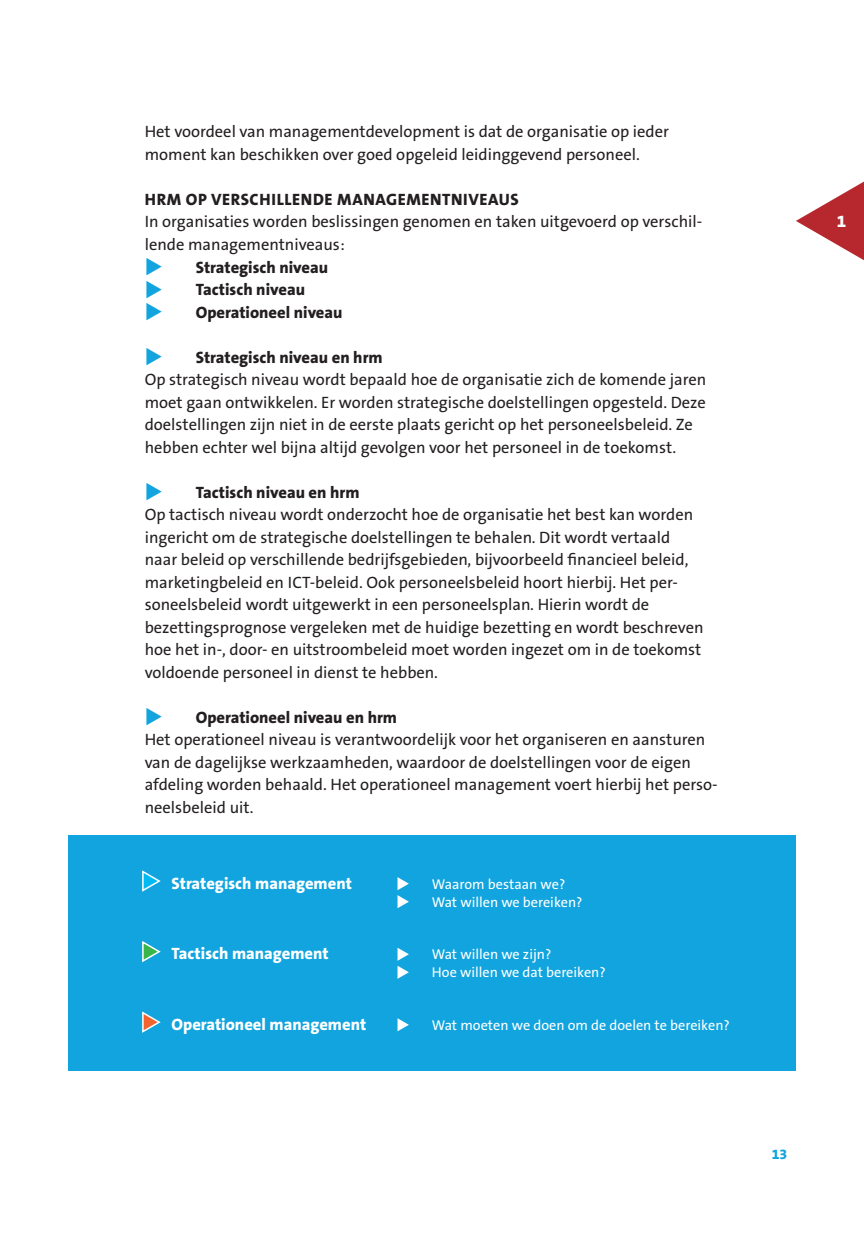
<style>
.page{position:relative;width:864px;height:1234px;background:#fff}
.page>*{position:absolute;margin:0;border:0;box-sizing:border-box;transform-origin:0 0}
.t1{font:800 17.25px "The Sans B W8";color:#fff}
.t2{font:16.5px/22.5px "The Sans B W5 Plain";color:#231f20}
.t3{font:800 16.5px/22.5px "The Sans B W8";color:#231f20}
.t4{font:800 16.5px "The Sans B W8";color:#fff}
.t5{font:800 16.5px "The Sans B W8";letter-spacing:.035em;color:#231f20}
.t6{font:14.25px/18px "The Sans B W5 Plain";color:#fff}
.t7{font:800 14.25px "The Sans B W8";color:#11a4de}
</style>
<div class="page">
<svg style="left:796px;top:182px;width:67px;height:78px"></svg>
<div style="left:68px;top:835px;width:727px;height:235px;background:#11a4de"></div>
<svg style="left:142px;top:870px;width:19px;height:22px"></svg>
<svg style="left:397px;top:877px;width:11px;height:31px"></svg>
<svg style="left:142px;top:941px;width:19px;height:22px"></svg>
<svg style="left:397px;top:947px;width:11px;height:31px"></svg>
<svg style="left:142px;top:1011px;width:19px;height:22px"></svg>
<svg style="left:397px;top:1018px;width:11px;height:13px"></svg>
<p class="t2" style="left:145px;top:121px;width:525px">Het voordeel van managementdevelopment is dat de organisatie op ieder moment kan beschikken over goed opgeleid leidinggevend personeel.</p>
<p class="t5" style="left:145px;top:189px;width:375px">HRM OP VERSCHILLENDE MANAGEMENTNIVEAUS</p>
<p class="t2" style="left:145px;top:211px;width:558px">In organisaties worden beslissingen genomen en taken uitgevoerd op verschil&shy;lende managementniveaus:</p>
<p class="t3" style="left:196px;top:256px;width:148px">Strategisch niveau<br>Tactisch niveau<br>Operationeel niveau</p>
<p class="t3" style="left:196px;top:346px;width:188px">Strategisch niveau en hrm</p>
<p class="t2" style="left:145px;top:368px;width:563px">Op strategisch niveau wordt bepaald hoe de organisatie zich de komende jaren moet gaan ontwikkelen. Er worden strategische doelstellingen opgesteld. Deze doelstellingen zijn niet in de eerste plaats gericht op het personeelsbeleid. Ze hebben echter wel bijna altijd gevolgen voor het personeel in de toekomst.</p>
<p class="t3" style="left:196px;top:481px;width:165px">Tactisch niveau en hrm</p>
<p class="t2" style="left:145px;top:503px;width:560px">Op tactisch niveau wordt onderzocht hoe de organisatie het best kan worden ingericht om de strategische doelstellingen te behalen. Dit wordt vertaald naar beleid op verschillende bedrijfsgebieden, bijvoorbeeld financieel beleid, marketingbeleid en ICT-beleid. Ook personeelsbeleid hoort hierbij. Het per&shy;soneelsbeleid wordt uitgewerkt in een personeelsplan. Hierin wordt de bezettingsprognose vergeleken met de huidige bezetting en wordt beschreven hoe het in-, door- en uitstroombeleid moet worden ingezet om in de toekomst voldoende personeel in dienst te hebben.</p>
<p class="t3" style="left:196px;top:706px;width:203px">Operationeel niveau en hrm</p>
<p class="t2" style="left:145px;top:728px;width:574px">Het operationeel niveau is verantwoordelijk voor het organiseren en aansturen van de dagelijkse werkzaamheden, waardoor de doelstellingen voor de eigen afdeling worden behaald. Het operationeel management voert hierbij het perso&shy;neelsbeleid uit.</p>
<p class="t4" style="left:171px;top:872px;width:182px">Strategisch management</p>
<p class="t6" style="left:432px;top:874px;width:152px">Waarom bestaan we?<br>Wat willen we bereiken?</p>
<p class="t4" style="left:171px;top:942px;width:159px">Tactisch management</p>
<p class="t6" style="left:432px;top:945px;width:175px">Wat willen we zĳn?<br>Hoe willen we dat bereiken?</p>
<p class="t4" style="left:171px;top:1013px;width:196px">Operationeel management</p>
<p class="t6" style="left:432px;top:1015px;width:299px">Wat moeten we doen om de doelen te bereiken?</p>
<p class="t7" style="left:771px;top:1145px;width:17px">13</p>
<p class="t1" style="left:836px;top:210px;width:11px">1</p>
</div>
